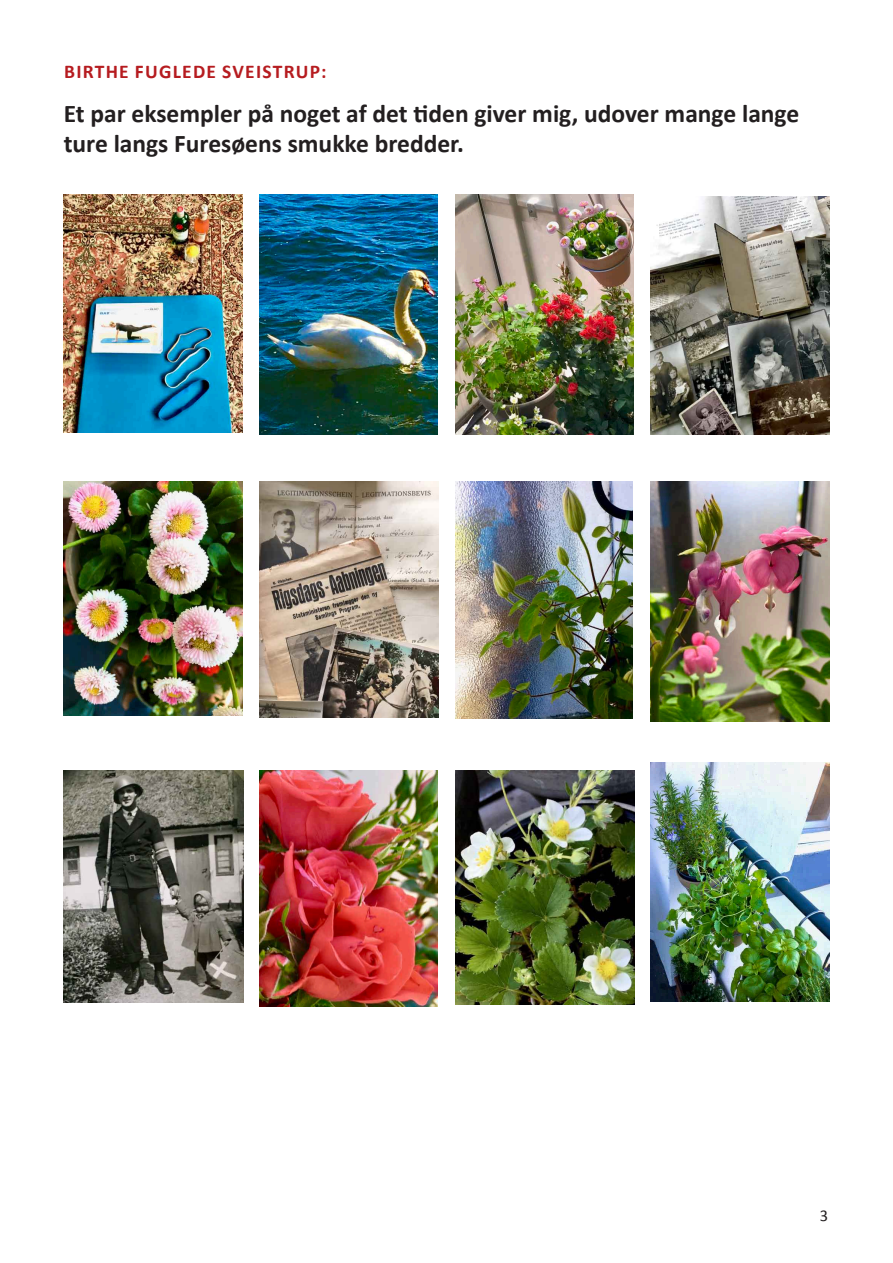
<style>
.page{position:relative;width:893px;height:1263px;background:#fff}
.page>*{position:absolute;margin:0;border:0;box-sizing:border-box;transform-origin:0 0}
.Kassetekst_overskrif{font:700 25.5px/30.6px "Calibri";color:#231f20}
.Navn{font:700 19.5px "Calibri";letter-spacing:.065em;color:#b61c20}
.t1{font:16.5px "Calibri";color:#231f20}
</style>
<div class="page">
<img style="left:64px;top:194px;width:178px;height:239px">
<img style="left:259px;top:481px;width:180px;height:237px">
<img style="left:64px;top:770px;width:179px;height:232px">
<img style="left:259px;top:195px;width:179px;height:239px">
<img style="left:455px;top:195px;width:179px;height:239px">
<img style="left:651px;top:481px;width:178px;height:241px">
<img style="left:64px;top:481px;width:178px;height:234px">
<img style="left:259px;top:770px;width:179px;height:236px">
<img style="left:455px;top:481px;width:178px;height:238px">
<img style="left:455px;top:770px;width:179px;height:234px">
<img style="left:651px;top:763px;width:179px;height:239px">
<img style="left:651px;top:196px;width:178px;height:238px">
<p class="Navn" style="left:64px;top:59px;width:264px">BIRTHE FUGLEDE SVEISTRUP:</p>
<p class="Kassetekst_overskrif" style="left:64px;top:98px;width:737px">Et par eksempler på noget af det tiden giver mig, udover mange lange ture langs Furesøens smukke bredder.</p>
<p class="t1" style="left:820px;top:1205px;width:10px">3</p>
</div>
